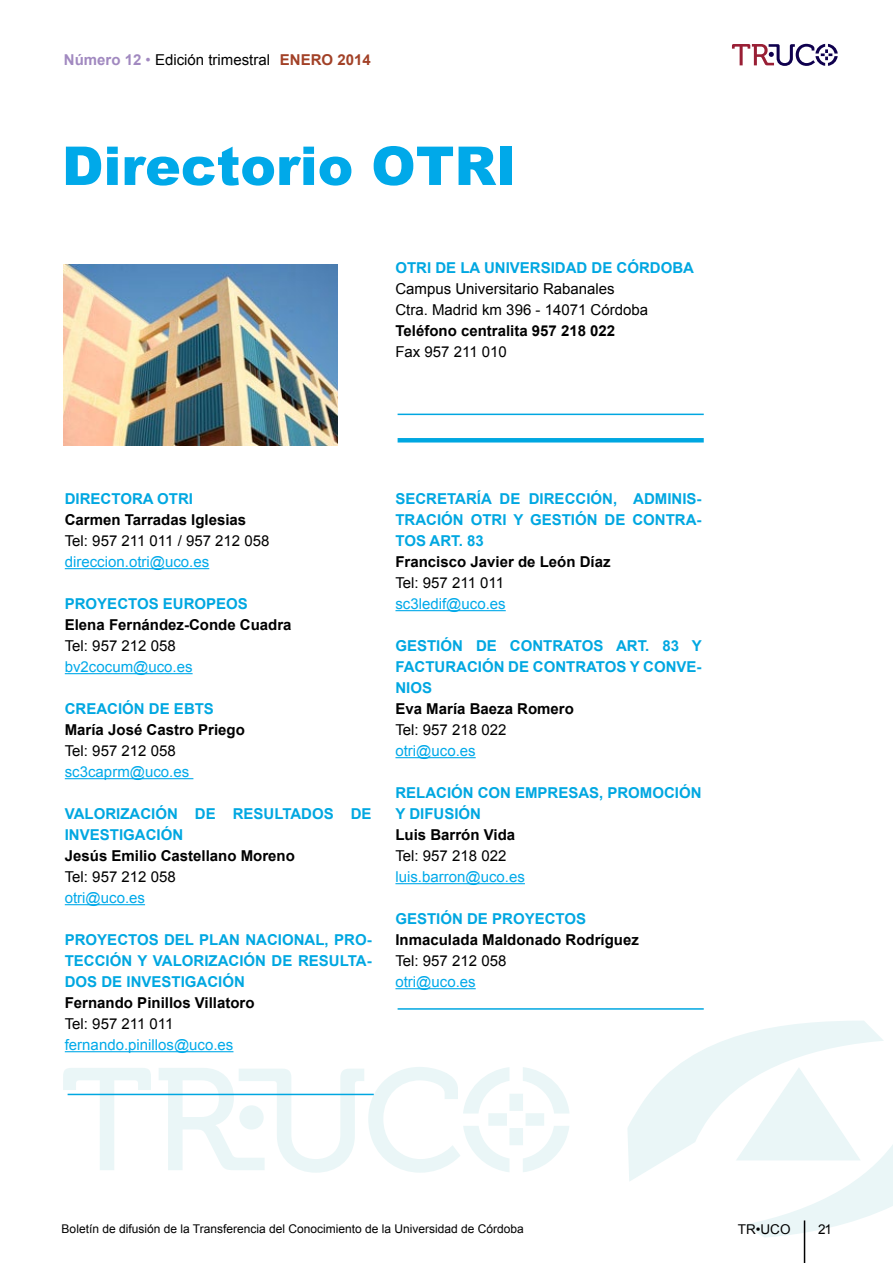
<style>
.page{position:relative;width:893px;height:1263px;background:#fff}
.page>*{position:absolute;margin:0;border:0;box-sizing:border-box;transform-origin:0 0}
.t1{font:700 15px/21px "Arial";color:#00a7e1;text-align:justify}
.t2{font:700 15px "Arial";color:#000}
.t3{font:15px/21px "Arial";color:#000}
.t4{font:15px "Arial";color:#00a9e9}
.t5{font:13.5px "Arial";color:#000}
.t6{font:12px "Arial";color:#000}
.s1{font-weight:700;color:#a189c0}
.s2{color:#a189c0}
.s3{font-weight:700;color:#a24127}
</style>
<div class="page">
<svg style="left:63px;top:1021px;width:830px;height:216px"></svg>
<hr style="left:804px;top:1220px;width:1px;height:43px;background:#000">
<hr style="left:398px;top:414px;width:306px;height:1px;background:#00a7e1">
<hr style="left:398px;top:1008px;width:306px;height:2px;background:#00a7e1">
<hr style="left:68px;top:1094px;width:306px;height:1px;background:#00a7e1">
<hr style="left:398px;top:438px;width:306px;height:4px;background:#00a7e1">
<hr style="left:65px;top:568px;width:144px;height:1px;background:#00a9e9">
<hr style="left:65px;top:673px;width:128px;height:1px;background:#00a9e9">
<hr style="left:65px;top:778px;width:128px;height:1px;background:#00a9e9">
<hr style="left:65px;top:904px;width:80px;height:1px;background:#00a9e9">
<hr style="left:65px;top:1051px;width:168px;height:1px;background:#00a9e9">
<img style="left:64px;top:264px;width:273px;height:182px">
<svg style="left:66px;top:147px;width:35px;height:38px"></svg>
<svg style="left:107px;top:147px;width:11px;height:38px"></svg>
<svg style="left:125px;top:147px;width:189px;height:39px"></svg>
<svg style="left:320px;top:157px;width:31px;height:29px"></svg>
<svg style="left:374px;top:146px;width:79px;height:40px"></svg>
<svg style="left:459px;top:147px;width:37px;height:38px"></svg>
<div style="left:500px;top:147px;width:12px;height:38px;background:#00a9e9"></div>
<hr style="left:395px;top:610px;width:111px;height:1px;background:#00a9e9">
<hr style="left:395px;top:757px;width:81px;height:1px;background:#00a9e9">
<hr style="left:395px;top:883px;width:130px;height:1px;background:#00a9e9">
<hr style="left:395px;top:988px;width:81px;height:1px;background:#00a9e9">
<svg style="left:732px;top:44px;width:106px;height:22px"></svg>
<p class="t3" style="left:64px;top:49px;width:308px"><span class="s1">Número 12</span> <span class="s2">•</span> Edición trimestral <span class="s3">ENERO 2014</span></p>
<p class="t1" style="left:395px;top:257px;width:300px">OTRI DE LA UNIVERSIDAD DE CÓRDOBA</p>
<p class="t3" style="left:395px;top:278px;width:254px">Campus Universitario Rabanales<br>Ctra. Madrid km 396 - 14071 Córdoba</p>
<p class="t2" style="left:395px;top:322px;width:221px">Teléfono centralita 957 218 022</p>
<p class="t3" style="left:395px;top:341px;width:113px">Fax 957 211 010</p>
<p class="t1" style="left:65px;top:488px;width:130px">DIRECTORA OTRI</p>
<p class="t2" style="left:65px;top:511px;width:183px">Carmen Tarradas Iglesias</p>
<p class="t3" style="left:65px;top:530px;width:206px">Tel: 957 211 011 / 957 212 058</p>
<p class="t4" style="left:65px;top:553px;width:146px">direccion.otri@uco.es</p>
<p class="t1" style="left:65px;top:593px;width:185px">PROYECTOS EUROPEOS</p>
<p class="t2" style="left:65px;top:616px;width:228px">Elena Fernández-Conde Cuadra</p>
<p class="t3" style="left:65px;top:635px;width:112px">Tel: 957 212 058</p>
<p class="t4" style="left:65px;top:658px;width:129px">bv2cocum@uco.es</p>
<p class="t1" style="left:65px;top:698px;width:151px">CREACIÓN DE EBTS</p>
<p class="t2" style="left:65px;top:721px;width:182px">María José Castro Priego</p>
<p class="t3" style="left:65px;top:740px;width:112px">Tel: 957 212 058</p>
<p class="t4" style="left:65px;top:763px;width:126px">sc3caprm@uco.es</p>
<p class="t1" style="left:65px;top:803px;width:308px">VALORIZACIÓN DE RESULTADOS DE<br>INVESTIGACIÓN</p>
<p class="t2" style="left:65px;top:847px;width:232px">Jesús Emilio Castellano Moreno</p>
<p class="t3" style="left:65px;top:866px;width:112px">Tel: 957 212 058</p>
<p class="t4" style="left:65px;top:889px;width:82px">otri@uco.es</p>
<p class="t1" style="left:65px;top:929px;width:308px">PROYECTOS DEL PLAN NACIONAL, PRO-TECCIÓN Y VALORIZACIÓN DE RESULTA-DOS DE INVESTIGACIÓN</p>
<p class="t2" style="left:65px;top:994px;width:191px">Fernando Pinillos Villatoro</p>
<p class="t3" style="left:65px;top:1013px;width:110px">Tel: 957 211 011</p>
<p class="t4" style="left:65px;top:1036px;width:170px">fernando.pinillos@uco.es</p>
<p class="t1" style="left:395px;top:488px;width:308px">SECRETARÍA DE DIRECCIÓN, ADMINIS-TRACIÓN OTRI Y GESTIÓN DE CONTRA-TOS ART. 83</p>
<p class="t2" style="left:395px;top:553px;width:217px">Francisco Javier de León Díaz</p>
<p class="t3" style="left:395px;top:572px;width:110px">Tel: 957 211 011</p>
<p class="t4" style="left:395px;top:595px;width:112px">sc3ledif@uco.es</p>
<p class="t1" style="left:395px;top:635px;width:308px">GESTIÓN DE CONTRATOS ART. 83 Y FACTURACIÓN DE CONTRATOS Y CONVE-NIOS</p>
<p class="t2" style="left:395px;top:700px;width:180px">Eva María Baeza Romero</p>
<p class="t3" style="left:395px;top:719px;width:112px">Tel: 957 218 022</p>
<p class="t4" style="left:395px;top:742px;width:82px">otri@uco.es</p>
<p class="t1" style="left:395px;top:782px;width:308px">RELACIÓN CON EMPRESAS, PROMOCIÓN<br>Y DIFUSIÓN</p>
<p class="t2" style="left:395px;top:826px;width:121px">Luis Barrón Vida</p>
<p class="t3" style="left:395px;top:845px;width:112px">Tel: 957 218 022</p>
<p class="t4" style="left:395px;top:868px;width:131px">luis.barron@uco.es</p>
<p class="t1" style="left:395px;top:908px;width:192px">GESTIÓN DE PROYECTOS</p>
<p class="t2" style="left:395px;top:931px;width:245px">Inmaculada Maldonado Rodríguez</p>
<p class="t3" style="left:395px;top:950px;width:112px">Tel: 957 212 058</p>
<p class="t4" style="left:395px;top:973px;width:82px">otri@uco.es</p>
<p class="t6" style="left:62px;top:1222px;width:464px">Boletín de difusión de la Transferencia del Conocimiento de la Universidad de Córdoba</p>
<p class="t5" style="left:738px;top:1221px;width:54px">TR•UCO</p>
<p class="t5" style="left:818px;top:1221px;width:15px">21</p>
</div>
